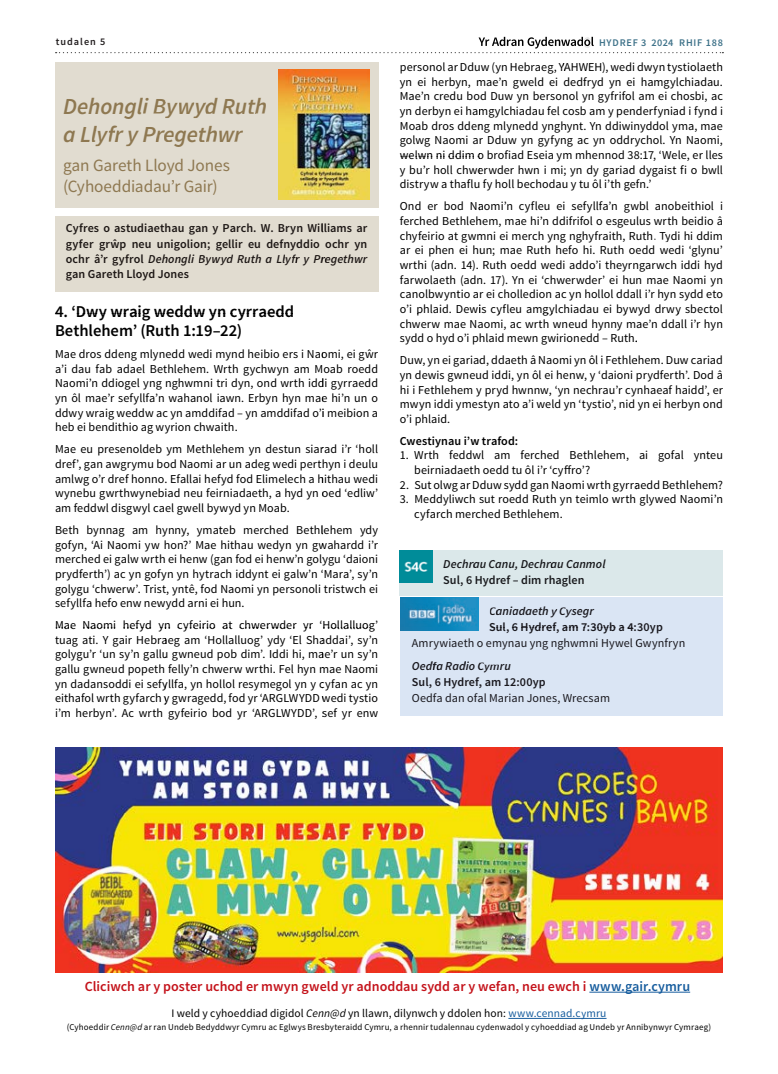
<style>
.page{position:relative;width:778px;height:1074px;background:#fff}
.page>*{position:absolute;margin:0;border:0;box-sizing:border-box;transform-origin:0 0}
.t1{font:italic 600 23px "Source Sans Pro";letter-spacing:-.01em;color:#8e7851}
.t2{font:17.25px "Source Sans Pro";color:#8e7851}
.t3{font:600 16.62px/19.1px "Source Sans Pro";color:#000}
.t4{font:600 14px "Source Sans Pro";color:#c4121a}
.t5{font:12.12px/14.6px "Source Sans Pro";letter-spacing:.005em;color:#000;text-align:justify}
.t6{font:600 12.12px "Source Sans Pro";color:#1d1715}
.t7{font:12.12px "Source Sans Pro";color:#19181e}
.t8{font:600 12.12px "Source Sans Pro";color:#19181e}
.t9{font:italic 600 12.12px "Source Sans Pro";color:#1d1715}
.t10{font:italic 600 12.12px "Source Sans Pro";letter-spacing:.005em;color:#19181e}
.t11{font:italic 600 12.12px "Source Sans Pro";color:#18191c}
.t12{font:600 12.12px "Source Sans Pro";color:#18191c}
.t13{font:600 12.12px "Source Sans Pro";letter-spacing:.005em;color:#000}
.t14{font:11.5px "Source Sans Pro";letter-spacing:.005em;color:#000}
.t15{font:600 10.25px "Source Sans Pro";letter-spacing:.075em;color:#3e7289}
.t16{font:600 10.25px "Source Sans Pro";letter-spacing:.1em;color:#231f20}
.t17{font:8.88px "Source Sans Pro";letter-spacing:.02em;color:#000}
.s1{font-style:normal}
.s2{color:#175d9e}
.s3{font-style:italic}
</style>
<div class="page">
<div style="left:55px;top:217px;width:323px;height:75px;background:#e1dcd0"></div>
<div style="left:55px;top:62px;width:323px;height:146px;background:#e1dcd0"></div>
<img style="left:278px;top:69px;width:91px;height:131px">
<img style="left:55px;top:747px;width:667px;height:225px">
<hr style="left:589px;top:991px;width:100px;height:1px;background:#175d9e">
<div style="left:400px;top:597px;width:322px;height:119px;background:#dae5f4"></div>
<div style="left:399px;top:550px;width:323px;height:46px;background:#dbe8ea"></div>
<img style="left:399px;top:550px;width:33px;height:32px">
<svg style="left:56px;top:37px;width:666px;height:16px"></svg>
<hr style="left:508px;top:1018px;width:98px;height:1px;background:#175d9e">
<img style="left:400px;top:597px;width:78px;height:33px">
<p class="t16" style="left:56px;top:37px;width:51px">tudalen 5</p>
<p class="t1" style="left:63px;top:97px;width:205px">D l gnohe i Bywyd Ru h</p>
<p class="t1" style="left:247px;top:97px;width:9px">t</p>
<p class="t1" style="left:63px;top:125px;width:181px">a Llyfr y Pre eg thwr</p>
<p class="t2" style="left:63px;top:159px;width:168px">ag n G tera h L yo l d J eno s</p>
<p class="t2" style="left:63px;top:179px;width:156px">deohyC ( d i r ’ uada G a ) r i</p>
<p class="t6" style="left:66px;top:223px;width:303px">er fyC s o a ahteaiduts u g a n y P hcra . W . B yr n W i l mai l s a r</p>
<p class="t6" style="left:66px;top:239px;width:303px">efyg r g ŵr p n e u u noi login ; g i l le r e u d iddynfe o hco r y n</p>
<p class="t9" style="left:66px;top:254px;width:303px"><span class="s1">hco r â ’ r g or f y l</span> D i l gnohe B y w y d tuR h a L l y f r P r e wht eg r</p>
<p class="t9" style="left:303px;top:254px;width:7px">y</p>
<p class="t6" style="left:66px;top:269px;width:125px">ag n G tera h L yo l d J seno</p>
<p class="t3" style="left:55px;top:303px;width:240px">4. Dwy wraig weddw yn cyrraedd<br>Bethlehem’ (Ruth 1:19–22)</p>
<p class="t5" style="left:55px;top:348px;width:324px">Mae dros ddeng mlynedd wedi mynd heibio ers i Naomi, ei gŵr a’i dau fab adael Bethlehem. Wrth gychwyn am Moab roedd Naomi’n ddiogel yng nghwmni tri dyn, ond wrth iddi gyrraedd yn ôl mae’r sefyllfa’n wahanol iawn. Erbyn hyn mae hi’n un o ddwy wraig weddw ac yn amddifad – yn amddifad o’i meibion a heb ei bendithio ag wyrion chwaith.</p>
<p class="t5" style="left:55px;top:443px;width:324px">Mae eu presenoldeb ym Methlehem yn destun siarad i’r ‘holl dref’, gan awgrymu bod Naomi ar un adeg wedi perthyn i deulu amlwg o’r dref honno. Efallai hefyd fod Elimelech a hithau wedi wynebu gwrthwynebiad neu feirniadaeth, a hyd yn oed ‘edliw’ am feddwl disgwyl cael gwell bywyd yn Moab.</p>
<p class="t5" style="left:55px;top:523px;width:324px">Beth bynnag am hynny, ymateb merched Bethlehem ydy gofyn, ‘Ai Naomi yw hon?’ Mae hithau wedyn yn gwahardd i’r merched ei galw wrth ei henw (gan fod ei henw’n golygu ‘daioni prydferth’) ac yn gofyn yn hytrach iddynt ei galw’n ‘Mara’, sy’n golygu ‘chwerw’. Trist, yntê, fod Naomi yn personoli tristwch ei sefyllfa hefo enw newydd arni ei hun.</p>
<p class="t5" style="left:319px;top:618px;width:60px">‘Hollalluog’</p>
<p class="t3" style="left:71px;top:303px;width:6px">‘</p>
<p class="t5" style="left:55px;top:618px;width:324px;text-align:left">Mae Naomi hefyd yn cyfeirio at chwerwder yr<br>tuag ati. Y gair Hebraeg am ‘Hollalluog’ ydy ‘El Shaddai’, sy’n golygu’r ‘un sy’n gallu gwneud pob dim’. Iddi hi, mae’r un sy’n gallu gwneud popeth felly’n chwerw wrthi. Fel hyn mae Naomi yn dadansoddi ei sefyllfa, yn hollol resymegol yn y cyfan ac yn eithafol wrth gyfarch y gwragedd, fod yr ‘ARGLWYDD wedi tystio i’m herbyn’. Ac wrth gyfeirio bod yr ‘ARGLWYDD’, sef yr enw</p>
<p class="t15" style="left:598px;top:38px;width:125px">HYDREF 3 2024 RHIF 188</p>
<p class="t5" style="left:399px;top:61px;width:324px">personol ar Dduw (yn Hebraeg, YAHWEH), wedi dwyn tystiolaeth yn ei herbyn, mae’n gweld ei dedfryd yn ei hamgylchiadau.<br>Mae’n credu bod Duw yn bersonol yn gyfrifol am ei chosbi, ac yn derbyn ei hamgylchiadau fel cosb am y penderfyniad i fynd i Moab dros ddeng mlynedd ynghynt. Yn ddiwinyddol yma, mae golwg Naomi ar Dduw yn gyfyng ac yn oddrychol. Yn Naomi, welwn ni ddim o brofiad Eseia ym mhennod 38:17, ‘Wele, er lles y bu’r holl chwerwder hwn i mi; yn dy gariad dygaist fi o bwll distryw a thaflu fy holl bechodau y tu ôl i’th gefn.’</p>
<p class="t5" style="left:399px;top:200px;width:324px">Ond er bod Naomi’n cyfleu ei sefyllfa’n gwbl anobeithiol i ferched Bethlehem, mae hi’n ddifrifol o esgeulus wrth beidio â chyfeirio at gwmni ei merch yng nghyfraith, Ruth. Tydi hi ddim ar ei phen ei hun; mae Ruth hefo hi. Ruth oedd wedi ‘glynu’ wrthi (adn. 14). Ruth oedd wedi addo’i theyrngarwch iddi hyd farwolaeth (adn. 17). Yn ei ‘chwerwder’ ei hun mae Naomi yn canolbwyntio ar ei cholledion ac yn hollol ddall i’r hyn sydd eto o’i hlaid. Dewis c fleu am lchiadau ei b w d drw sbectol</p>
<p class="t5" style="left:416px;top:302px;width:8px">p</p>
<p class="t5" style="left:496px;top:302px;width:7px">y</p>
<p class="t5" style="left:542px;top:302px;width:14px">gy</p>
<p class="t5" style="left:637px;top:302px;width:7px">y</p>
<p class="t5" style="left:675px;top:302px;width:7px">y</p>
<p class="t5" style="left:399px;top:302px;width:324px;text-align:left;text-indent:223px">y<br>chwerw mae Naomi, ac wrth wneud hynny mae’n ddall i’r hyn sydd o hyd o’i phlaid mewn gwirionedd – Ruth.</p>
<p class="t5" style="left:399px;top:354px;width:324px">Duw, yn ei gariad, ddaeth â Naomi yn ôl i Fethlehem. Duw cariad yn dewis gwneud iddi, yn ôl ei henw, y ‘daioni prydferth’. Dod â hi i Fethlehem y pryd hwnnw, ‘yn nechrau’r cynhaeaf haidd’, er mwyn iddi ymestyn ato a’i weld yn ‘tystio’, nid yn ei herbyn ond o’i phlaid.</p>
<p class="t13" style="left:399px;top:436px;width:120px">Cwestiynau i’w trafod:</p>
<p class="t5" style="left:414px;top:449px;width:216px;text-indent:-14px">1. Wrth feddwl am ferched Bethlehem, beirniadaeth oedd tu ôl i’r ‘cyffro’?</p>
<p class="t5" style="left:399px;top:478px;width:324px">2. Sut olwg ar Dduw sydd gan Naomi wrth gyrraedd Bethlehem?</p>
<p class="t5" style="left:414px;top:493px;width:310px;text-indent:-14px">3. Meddyliwch sut roedd Ruth yn teimlo wrth glywed Naomi’n cyfarch merched Bethlehem.</p>
<p class="t5" style="left:638px;top:449px;width:85px">ai gofal ynteu</p>
<p class="t11" style="left:557px;top:558px;width:50px">u anm lo</p>
<p class="t11" style="left:443px;top:558px;width:54px">D hce r a C</p>
<p class="t11" style="left:479px;top:558px;width:94px">u a n D,u hce a C</p>
<p class="t11" style="left:546px;top:558px;width:6px">r</p>
<p class="t12" style="left:443px;top:574px;width:143px">l uS , 6 H e rdy f – d i m r ne l gah</p>
<p class="t10" style="left:489px;top:606px;width:106px">Caniada hte y C segr</p>
<p class="t10" style="left:565px;top:606px;width:7px">y</p>
<p class="t8" style="left:489px;top:622px;width:175px">l uS , 6 H f erdy , a m 7 y03 : b a 4 : 3 py0</p>
<p class="t7" style="left:411px;top:638px;width:275px">A m wy r t ea i h o e m any u y n g n g wh m n i H wy e l G w ny r f ny</p>
<p class="t10" style="left:411px;top:661px;width:100px">O dfa Radio Cym ur</p>
<p class="t10" style="left:419px;top:661px;width:7px">e</p>
<p class="t8" style="left:411px;top:677px;width:135px">luS , 6 H ferdy , a m 1 py00 : 2</p>
<p class="t7" style="left:411px;top:693px;width:199px">O fde a d a n o f a l M a i ra n J seno , W mascer</p>
<p class="t4" style="left:85px;top:980px;width:606px">Cliciwch ar y poster uchod er mwyn gweld yr adnoddau sydd ar y wefan, neu ewch i <span class="s2">www.gair.cymru</span></p>
<p class="t14" style="left:171px;top:1008px;width:436px">I weld y cyhoeddiad digidol <span class="s3">Cenn@d</span> yn llawn, dilynwch y ddolen hon: <span class="s2">www.cennad.cymru</span></p>
<p class="t17" style="left:67px;top:1023px;width:645px">(Cyhoeddir <span class="s3">Cenn@d</span> ar ran Undeb Bedyddwyr Cymru ac Eglwys Bresbyteraidd Cymru, a rhennir tudalennau cydenwadol y cyhoeddiad ag Undeb yr Annibynwyr Cymraeg)</p>
</div>
